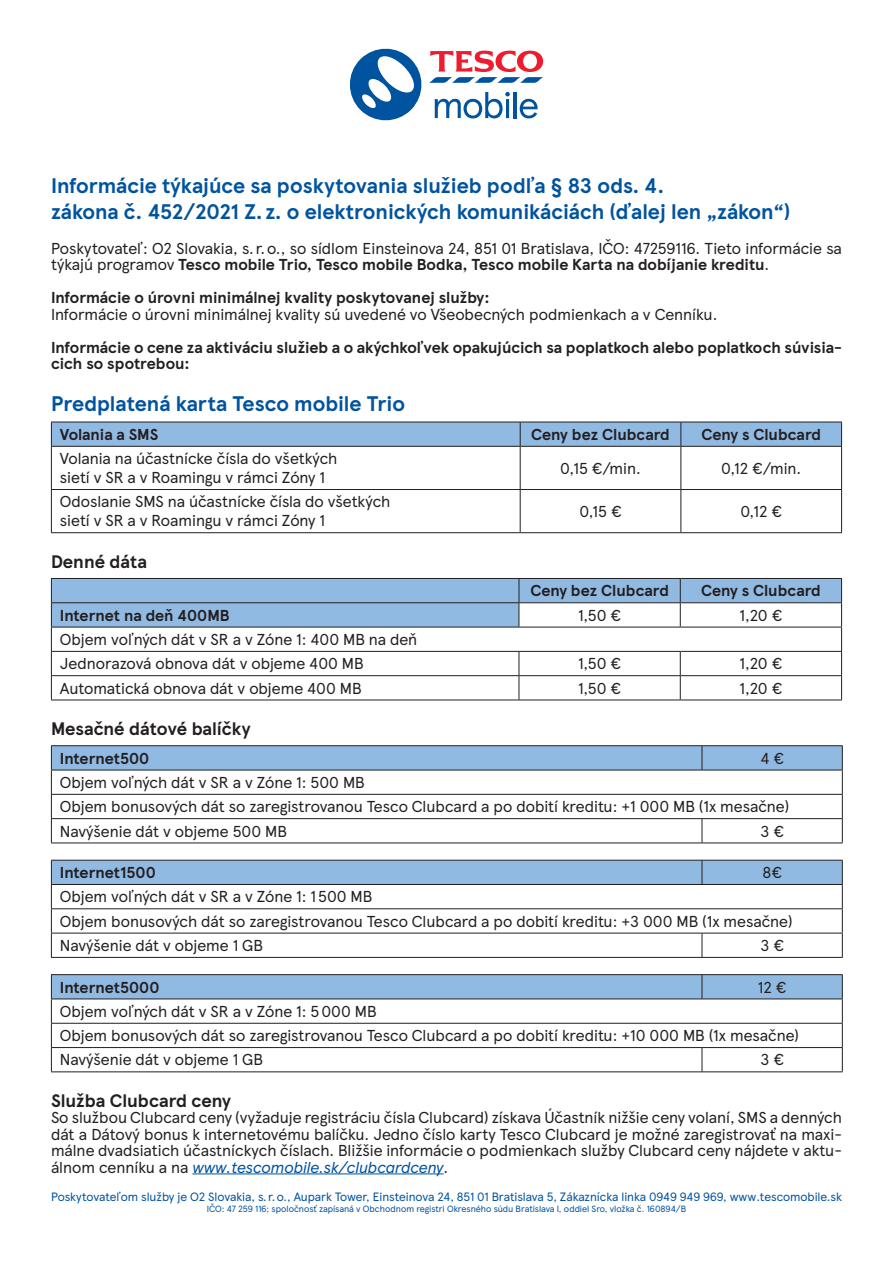
<style>
.page{position:relative;width:893px;height:1263px;background:#fff}
.page>*{position:absolute;margin:0;border:0;box-sizing:border-box;transform-origin:0 0}
.HDL_modry{font:700 21px/25.2px "TESCO Modern";color:#00539f}
.HDL_cierny{font:700 18px "TESCO Modern";color:#231f20}
.Body_text{font:15.75px/16.5px "TESCO Modern";color:#231f20}
.Body_text-2{font:700 15.75px/16.5px "TESCO Modern";color:#231f20}
.t1{font:12px "TESCO Modern";letter-spacing:-.005em;color:#00539f}
.t2{font:9px "TESCO Modern";color:#00539f}
.s1{font-weight:700}
.s2{font-style:italic;color:#00539f}
</style>
<div class="page">
<svg style="left:350px;top:48px;width:193px;height:73px"></svg>
<hr style="left:192px;top:1173px;width:252px;height:1px;background:#00539f">
<hr style="left:520px;top:447px;width:1px;height:42px;background:#231f20">
<hr style="left:841px;top:447px;width:1px;height:42px;background:#231f20">
<hr style="left:51px;top:489px;width:469px;height:1px;background:#231f20">
<hr style="left:520px;top:489px;width:161px;height:1px;background:#231f20">
<hr style="left:520px;top:490px;width:1px;height:42px;background:#231f20">
<hr style="left:681px;top:489px;width:161px;height:1px;background:#231f20">
<hr style="left:841px;top:490px;width:1px;height:42px;background:#231f20">
<svg style="left:51px;top:422px;width:791px;height:24px;background:#8db4dc"></svg>
<hr style="left:51px;top:446px;width:469px;height:1px;background:#231f20">
<hr style="left:51px;top:447px;width:1px;height:42px;background:#231f20">
<hr style="left:520px;top:446px;width:161px;height:1px;background:#231f20">
<hr style="left:681px;top:446px;width:161px;height:1px;background:#231f20">
<hr style="left:680px;top:447px;width:1px;height:42px;background:#231f20">
<hr style="left:51px;top:490px;width:1px;height:42px;background:#231f20">
<hr style="left:680px;top:490px;width:1px;height:42px;background:#231f20">
<hr style="left:51px;top:532px;width:469px;height:1px;background:#231f20">
<hr style="left:520px;top:532px;width:161px;height:1px;background:#231f20">
<hr style="left:681px;top:532px;width:161px;height:1px;background:#231f20">
<hr style="left:51px;top:700px;width:468px;height:1px;background:#231f20">
<hr style="left:519px;top:700px;width:161px;height:1px;background:#231f20">
<hr style="left:680px;top:700px;width:162px;height:1px;background:#231f20">
<svg style="left:51px;top:578px;width:791px;height:122px"></svg>
<hr style="left:51px;top:745px;width:651px;height:1px;background:#231f20">
<hr style="left:702px;top:745px;width:141px;height:1px;background:#231f20">
<svg style="left:51px;top:746px;width:792px;height:96px"></svg>
<hr style="left:51px;top:842px;width:651px;height:1px;background:#231f20">
<hr style="left:702px;top:842px;width:141px;height:1px;background:#231f20">
<svg style="left:51px;top:860px;width:792px;height:97px"></svg>
<hr style="left:51px;top:957px;width:651px;height:1px;background:#231f20">
<hr style="left:702px;top:957px;width:141px;height:1px;background:#231f20">
<hr style="left:51px;top:974px;width:651px;height:1px;background:#231f20">
<hr style="left:702px;top:974px;width:141px;height:1px;background:#231f20">
<svg style="left:51px;top:975px;width:792px;height:96px"></svg>
<hr style="left:51px;top:1071px;width:651px;height:1px;background:#231f20">
<hr style="left:702px;top:1071px;width:141px;height:1px;background:#231f20">
<p class="HDL_modry" style="left:51px;top:172px;width:741px">Informácie týkajúce sa poskytovania služieb podľa § 83 ods. 4.<br>zákona č. 452/2021 Z. z. o elektronických komunikáciách (ďalej len „zákon“)</p>
<p class="Body_text" style="left:51px;top:239px;width:792px">Poskytovateľ: O2 Slovakia, s. r.o., so sídlom Einsteinova 24, 851 01 Bratislava, IČO: 47259116. Tieto informácie sa týkajú programov <span class="s1">Tesco mobile Trio, Tesco mobile Bodka, Tesco mobile Karta na dobíjanie kreditu</span>.</p>
<p class="Body_text-2" style="left:51px;top:289px;width:440px">Informácie o úrovni minimálnej kvality poskytovanej služby:</p>
<p class="Body_text" style="left:51px;top:305px;width:668px">Informácie o úrovni minimálnej kvality sú uvedené vo Všeobecných podmienkach a v Cenníku.</p>
<p class="Body_text-2" style="left:51px;top:338px;width:792px">Informácie o cene za aktiváciu služieb a o akýchkoľvek opakujúcich sa poplatkoch alebo poplatkoch súvisia&shy;cich so spotrebou:</p>
<p class="HDL_modry" style="left:51px;top:390px;width:355px">Predplatená karta Tesco mobile Trio</p>
<p class="Body_text-2" style="left:60px;top:425px;width:100px">Volania a SMS</p>
<p class="Body_text-2" style="left:531px;top:425px;width:140px">Ceny bez Clubcard</p>
<p class="Body_text-2" style="left:701px;top:425px;width:121px">Ceny s Clubcard</p>
<p class="Body_text" style="left:60px;top:448px;width:279px;line-height:18.9px">Volania na účastnícke čísla do všetkých sietí v SR a v Roamingu v rámci Zóny 1</p>
<p class="Body_text" style="left:560px;top:459px;width:82px">0,15 €/min.</p>
<p class="Body_text" style="left:721px;top:459px;width:82px">0,12 €/min.</p>
<p class="Body_text" style="left:60px;top:491px;width:332px;line-height:18.9px">Odoslanie SMS na účastnícke čísla do všetkých sietí v SR a v Roamingu v rámci Zóny 1</p>
<p class="Body_text" style="left:579px;top:502px;width:44px">0,15 €</p>
<p class="Body_text" style="left:740px;top:502px;width:43px">0,12 €</p>
<p class="HDL_cierny" style="left:51px;top:547px;width:98px">Denné dáta</p>
<p class="Body_text-2" style="left:530px;top:582px;width:140px">Ceny bez Clubcard</p>
<p class="Body_text-2" style="left:701px;top:582px;width:121px">Ceny s Clubcard</p>
<p class="Body_text-2" style="left:60px;top:606px;width:171px">Internet na deň 400MB</p>
<p class="Body_text" style="left:578px;top:606px;width:45px">1,50 €</p>
<p class="Body_text" style="left:740px;top:606px;width:44px">1,20 €</p>
<p class="Body_text" style="left:60px;top:630px;width:359px">Objem voľných dát v SR a v Zóne 1: 400 MB na deň</p>
<p class="Body_text" style="left:60px;top:654px;width:305px">Jednorazová obnova dát v objeme 400 MB</p>
<p class="Body_text" style="left:578px;top:654px;width:45px">1,50 €</p>
<p class="Body_text" style="left:740px;top:654px;width:44px">1,20 €</p>
<p class="Body_text" style="left:60px;top:679px;width:303px">Automatická obnova dát v objeme 400 MB</p>
<p class="Body_text" style="left:578px;top:679px;width:45px">1,50 €</p>
<p class="Body_text" style="left:740px;top:679px;width:44px">1,20 €</p>
<p class="HDL_cierny" style="left:51px;top:715px;width:201px">Mesačné dátové balíčky</p>
<p class="Body_text-2" style="left:60px;top:749px;width:91px">Internet500</p>
<p class="Body_text" style="left:760px;top:749px;width:25px">4 €</p>
<p class="Body_text" style="left:60px;top:773px;width:306px">Objem voľných dát v SR a v Zóne 1: 500 MB</p>
<p class="Body_text" style="left:60px;top:797px;width:731px">Objem bonusových dát so zaregistrovanou Tesco Clubcard a po dobití kreditu: +1 000 MB (1x mesačne)</p>
<p class="Body_text" style="left:60px;top:822px;width:229px">Navýšenie dát v objeme 500 MB</p>
<p class="Body_text" style="left:760px;top:822px;width:25px">3 €</p>
<p class="Body_text-2" style="left:60px;top:863px;width:97px">Internet1500</p>
<p class="Body_text" style="left:762px;top:863px;width:21px">8€</p>
<p class="Body_text" style="left:60px;top:888px;width:314px">Objem voľných dát v SR a v Zóne 1: 1500 MB</p>
<p class="Body_text" style="left:60px;top:912px;width:734px">Objem bonusových dát so zaregistrovanou Tesco Clubcard a po dobití kreditu: +3 000 MB (1x mesačne)</p>
<p class="Body_text" style="left:60px;top:936px;width:204px">Navýšenie dát v objeme 1 GB</p>
<p class="Body_text" style="left:760px;top:936px;width:25px">3 €</p>
<p class="Body_text-2" style="left:60px;top:978px;width:101px">Internet5000</p>
<p class="Body_text" style="left:758px;top:978px;width:30px">12 €</p>
<p class="Body_text" style="left:60px;top:1002px;width:318px">Objem voľných dát v SR a v Zóne 1: 5000 MB</p>
<p class="Body_text" style="left:60px;top:1026px;width:741px">Objem bonusových dát so zaregistrovanou Tesco Clubcard a po dobití kreditu: +10 000 MB (1x mesačne)</p>
<p class="Body_text" style="left:60px;top:1051px;width:204px">Navýšenie dát v objeme 1 GB</p>
<p class="Body_text" style="left:760px;top:1051px;width:25px">3 €</p>
<p class="HDL_cierny" style="left:51px;top:1087px;width:181px">Služba Clubcard ceny</p>
<p class="Body_text" style="left:51px;top:1108px;width:792px">So službou Clubcard ceny (vyžaduje registráciu čísla Clubcard) získava Účastník nižšie ceny volaní, SMS a denných</p>
<p class="Body_text" style="left:51px;top:1125px;width:792px;text-align:justify">dát a Dátový bonus k internetovému balíčku. Jedno číslo karty Tesco Clubcard je možné zaregistrovať na maxi&shy;málne dvadsiatich účastníckych číslach. Bližšie informácie o podmienkach služby Clubcard ceny nájdete v aktu&shy;álnom cenníku a na <span class="s2">www.tescomobile.sk/clubcardceny</span>.</p>
<p class="t1" style="left:51px;top:1188px;width:792px">Poskytovateľom služby je O2 Slovakia, s. r.o., Aupark Tower, Einsteinova 24, 851 01 Bratislava 5, Zákaznícka linka 0949 949 969, www.tescomobile.sk</p>
<p class="t2" style="left:207px;top:1202px;width:481px">IČO: 47 259 116; spoločnosť zapísaná v Obchodnom registri Okresného súdu Bratislava I, oddiel Sro, vložka č. 160894/B</p>
</div>
